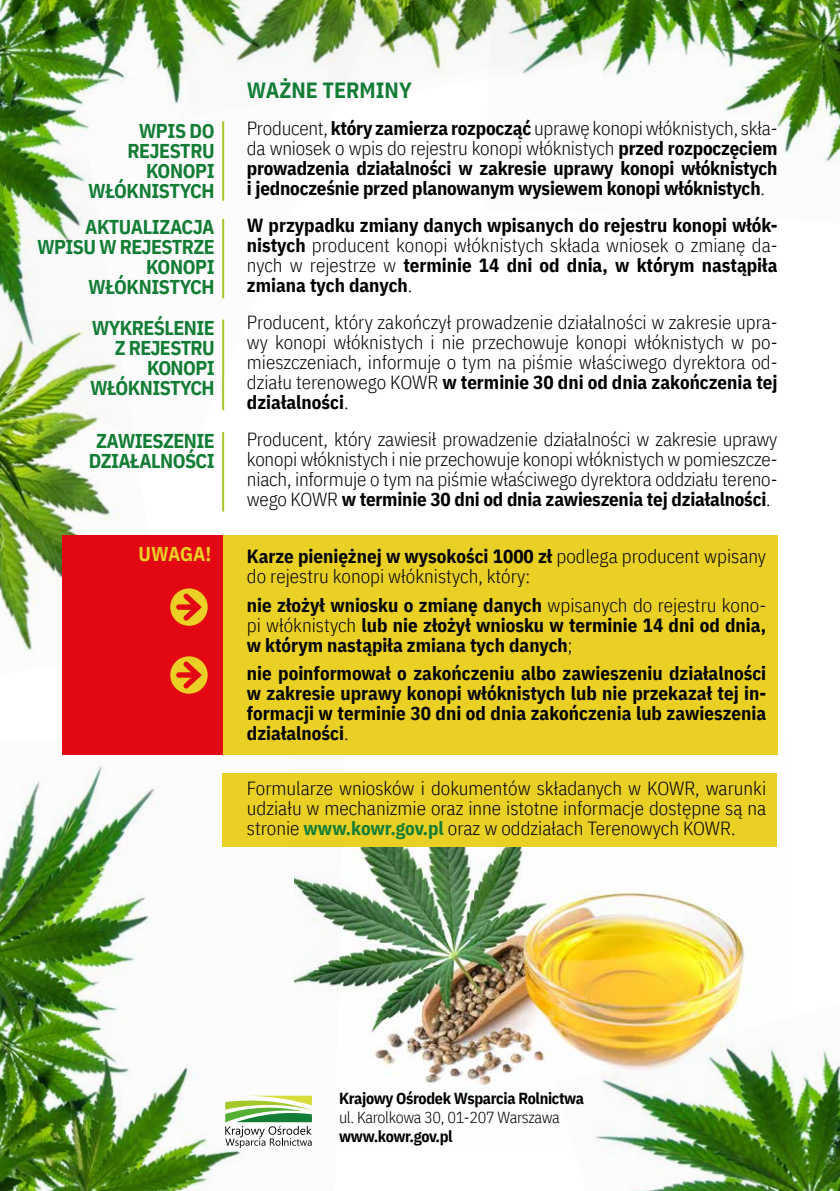
<style>
.page{position:relative;width:840px;height:1191px;background:#fff}
.page>*{position:absolute;margin:0;border:0;box-sizing:border-box;transform-origin:0 0}
.t1{font:700 22px "IBM Plex Sans Cond";color:#137d35}
.t2{font:700 20px/20px "IBM Plex Sans Cond";letter-spacing:-.03em;color:#137d35;text-align:right}
.t3{font:700 20px "IBM Plex Sans Cond";letter-spacing:-.01em;color:#eacf25}
.t4{font:300 19px/20px "IBM Plex Sans Cond";color:#000;text-align:justify}
.t5{font:700 19px/20px "IBM Plex Sans Cond";color:#000;text-align:justify}
.t6{font:700 16px "IBM Plex Sans Cond";letter-spacing:-.02em;color:#000}
.t7{font:300 16px "IBM Plex Sans Cond";letter-spacing:-.02em;color:#000}
.s1{font-weight:300}
.s2{font-weight:700}
.s3{font-weight:700;color:#137d35}
</style>
<div class="page">
<img style="left:0;top:458px;width:120px;height:193px">
<img style="left:344px;top:737px;width:434px;height:354px">
<img style="left:724px;top:0;width:115px;height:163px">
<img style="left:0;top:0;width:225px;height:458px">
<img style="left:172px;top:0;width:144px;height:116px">
<img style="left:316px;top:0;width:445px;height:103px">
<img style="left:0;top:765px;width:344px;height:426px">
<img style="left:555px;top:1001px;width:284px;height:190px">
<div style="left:223px;top:773px;width:553px;height:73px;background:#eacf25"></div>
<div style="left:223px;top:535px;width:554px;height:220px;background:#eacf25"></div>
<hr style="left:222px;top:121px;width:2px;height:80px;background:#a5c728">
<hr style="left:222px;top:219px;width:2px;height:79px;background:#a5c728">
<hr style="left:222px;top:319px;width:2px;height:91px;background:#a5c728">
<hr style="left:222px;top:432px;width:2px;height:79px;background:#a5c728">
<div style="left:62px;top:535px;width:161px;height:220px;background:#e30613"></div>
<svg style="left:170px;top:588px;width:37px;height:38px"></svg>
<svg style="left:178px;top:588px;width:28px;height:37px"></svg>
<svg style="left:170px;top:656px;width:37px;height:37px"></svg>
<svg style="left:178px;top:656px;width:28px;height:37px"></svg>
<svg style="left:225px;top:1095px;width:87px;height:53px"></svg>
<p class="t2" style="left:88px;top:119px;width:128px">WPIS DO<br>REJESTRU<br>KONOPI<br>WŁÓKNISTYCH</p>
<p class="t2" style="left:37px;top:216px;width:179px">AKTUALIZACJA<br>WPISU W REJESTRZE<br>KONOPI<br>WŁÓKNISTYCH</p>
<p class="t2" style="left:90px;top:316px;width:126px">WYKREŚLENIE<br>Z REJESTRU<br>KONOPI<br>WŁÓKNISTYCH</p>
<p class="t2" style="left:89px;top:429px;width:127px;text-align:center">ZAWIESZENIE<br>DZIAŁALNOŚCI</p>
<p class="t3" style="left:138px;top:538px;width:74px">UWAGA!</p>
<p class="t1" style="left:247px;top:73px;width:166px">WAŻNE TERMINY</p>
<p class="t5" style="left:247px;top:117px;width:532px"><span class="s1">Producent,</span> który zamierza rozpocząć <span class="s1">uprawę konopi włóknistych, skła&shy;da wniosek o wpis do rejestru konopi włóknistych</span> przed rozpoczęciem prowadzenia działalności w zakresie uprawy konopi włóknistych i jednocześnie przed planowanym wysiewem konopi włóknistych<span class="s1">.</span></p>
<p class="t5" style="left:247px;top:214px;width:532px">W przypadku zmiany danych wpisanych do rejestru konopi włók&shy;nistych <span class="s1">producent konopi włóknistych składa wniosek o zmianę da&shy;nych w rejestrze w</span> terminie 14 dni od dnia, w którym nastąpiła zmiana tych danych<span class="s1">.</span></p>
<p class="t4" style="left:247px;top:311px;width:532px">Producent, który zakończył prowadzenie działalności w zakresie upra&shy;wy konopi włóknistych i nie przechowuje konopi włóknistych w po&shy;mieszczeniach, informuje o tym na piśmie właściwego dyrektora od&shy;działu terenowego KOWR <span class="s2">w terminie 30 dni od dnia zakończenia tej działalności</span>.</p>
<p class="t4" style="left:247px;top:428px;width:532px">Producent, który zawiesił prowadzenie działalności w zakresie uprawy konopi włóknistych i nie przechowuje konopi włóknistych w pomieszcze&shy;niach, informuje o tym na piśmie właściwego dyrektora oddziału tereno&shy;wego KOWR <span class="s2">w terminie 30 dni od dnia zawieszenia tej działalności</span>.</p>
<p class="t4" style="left:247px;top:545px;width:520px"><span class="s2">Karze pieniężnej w wysokości 1000 zł</span> podlega producent wpisany do rejestru konopi włóknistych, który:</p>
<p class="t5" style="left:247px;top:593px;width:520px">nie złożył wniosku o zmianę danych <span class="s1">wpisanych do rejestru kono&shy;pi włóknistych</span> lub nie złożył wniosku w terminie 14 dni od dnia, w którym nastąpiła zmiana tych danych<span class="s1">;</span></p>
<p class="t5" style="left:247px;top:662px;width:520px">nie poinformował o zakończeniu albo zawieszeniu działalności w zakresie uprawy konopi włóknistych lub nie przekazał tej in&shy;formacji w terminie 30 dni od dnia zakończenia lub zawieszenia działalności<span class="s1">.</span></p>
<p class="t4" style="left:247px;top:776px;width:520px">Formularze wniosków i dokumentów składanych w KOWR, warunki udziału w mechanizmie oraz inne istotne informacje dostępne są na stronie <span class="s3">www.kowr.gov.pl</span> oraz w oddziałach Terenowych KOWR.</p>
<p class="t6" style="left:339px;top:1085px;width:246px">Krajowy Ośrodek Wsparcia Rolnictwa</p>
<p class="t7" style="left:339px;top:1105px;width:222px">ul. Karolkowa 30, 01-207 Warszawa</p>
<p class="t6" style="left:339px;top:1123px;width:115px">www.kowr.gov.pl</p>
</div>
